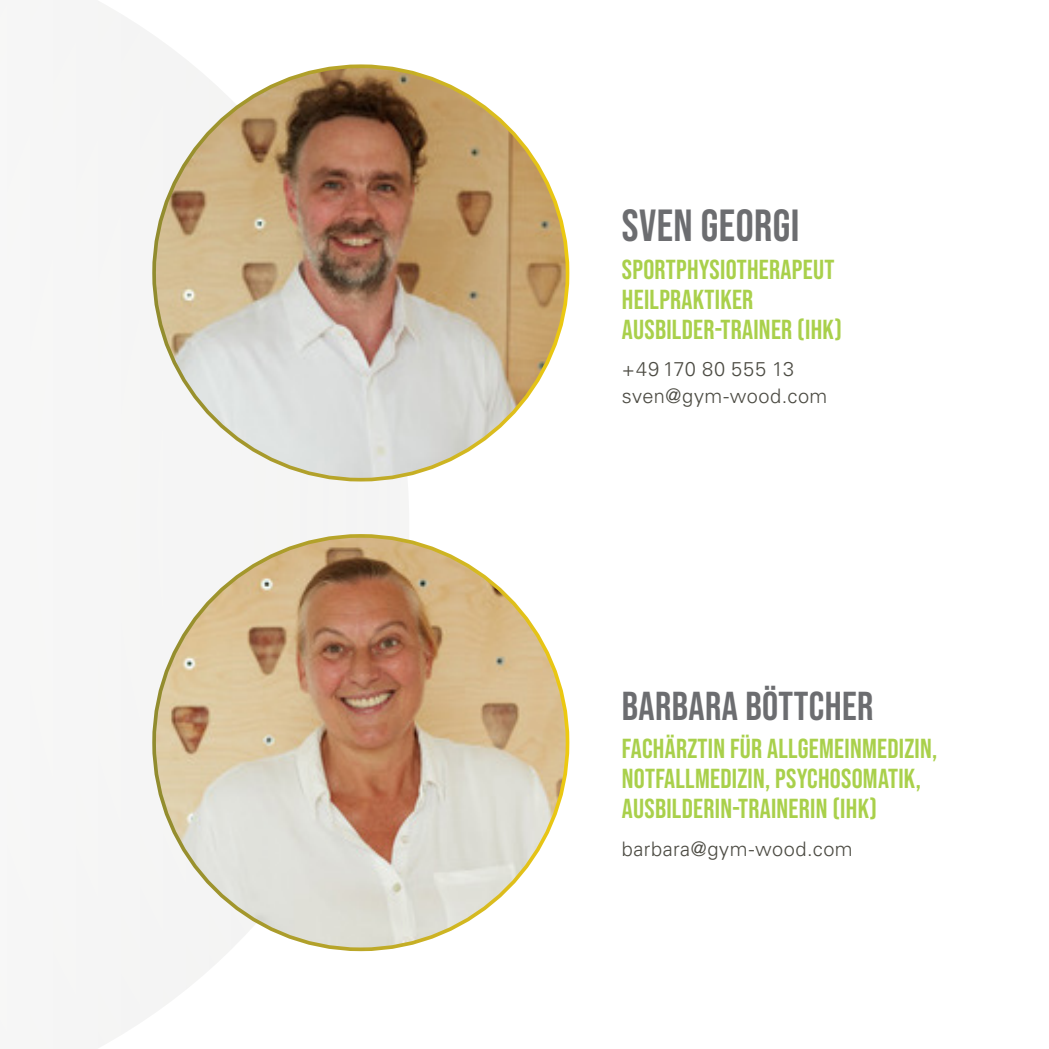
<style>
.page{position:relative;width:1049px;height:1049px;background:#fff}
.page>*{position:absolute;margin:0;border:0;box-sizing:border-box;transform-origin:0 0}
.t1{font:45px "Bebas Neue";letter-spacing:.01em;color:#6c6d70}
.t2{font:40.25px "Bebas Neue";letter-spacing:.01em;color:#6c6d70}
.t3{font:27.5px/30px "Bebas Neue";letter-spacing:.01em;color:#a9d04b}
.t4{font:300 20px/27.5px "Univers LT Std";letter-spacing:.025em;color:#4c4b43}
</style>
<div class="page">
<div style="left:0;top:0;width:409px;height:1049px;background:#f6f6f6"></div>
<img style="left:154px;top:66px;width:413px;height:414px;border-radius:207px">
<img style="left:154px;top:536px;width:413px;height:413px;border-radius:207px">
<h1 class="t1" style="left:622px;top:200px;width:179px">SVEN GEORGI</h1>
<p class="t3" style="left:622px;top:254px;width:221px">SPORTPHYSIOTHERAPEUT<br>HEILPRAKTIKER<br>AUSBILDER-TRAINER (IHK)</p>
<p class="t4" style="left:622px;top:355px;width:207px">+49 170 80 555 13 sven@gym-wood.com</p>
<h2 class="t2" style="left:622px;top:683px;width:253px">BARBARA BÖTTCHER</h2>
<p class="t3" style="left:622px;top:733px;width:317px">FACHÄRZTIN FÜR ALLGEMEINMEDIZIN,<br>NOTFALLMEDIZIN, PSYCHOSOMATIK,<br>AUSBILDERIN-TRAINERIN (IHK)</p>
<p class="t4" style="left:622px;top:835px;width:232px">barbara@gym-wood.com</p>
</div>
